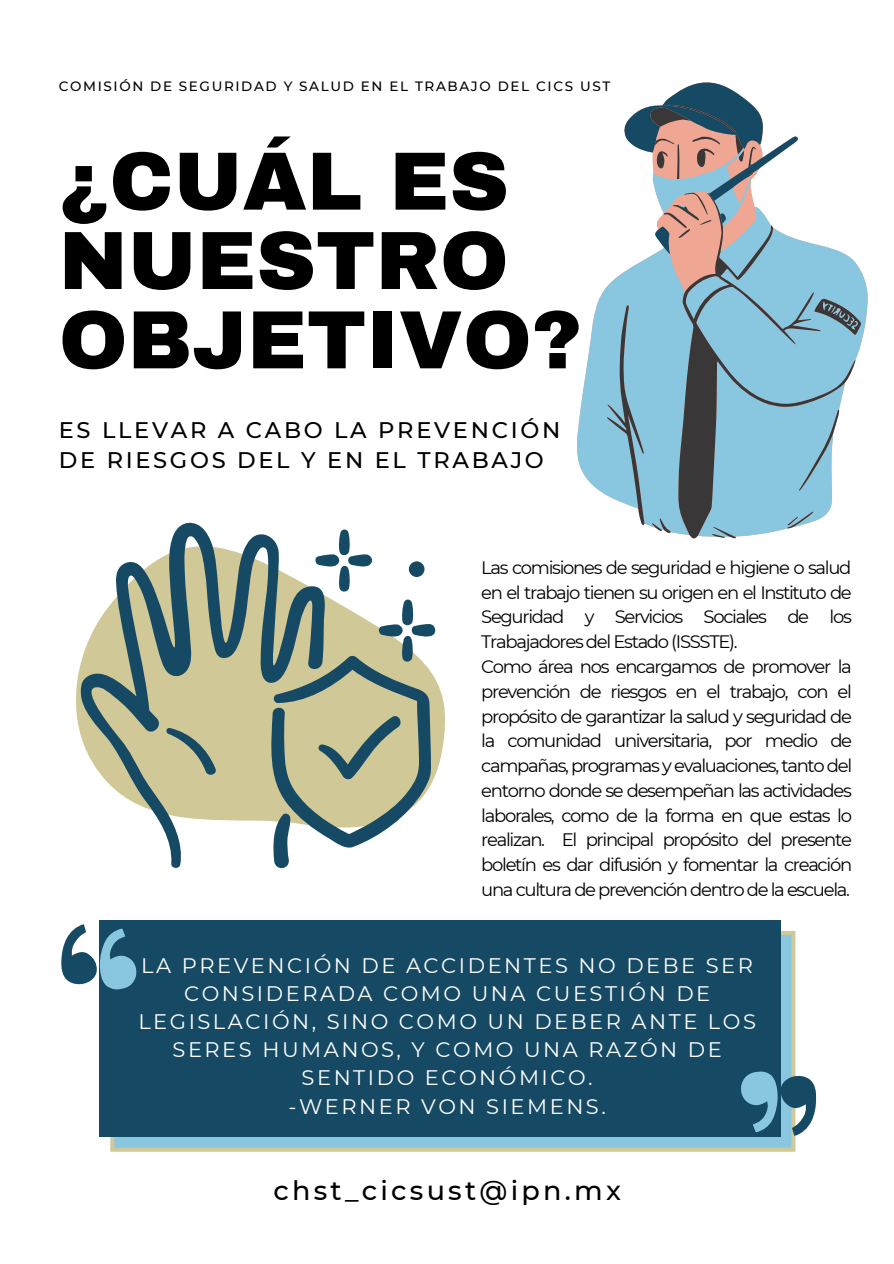
<style>
.page{position:relative;width:894px;height:1264px;background:#fff}
.page>*{position:absolute;margin:0;border:0;box-sizing:border-box;transform-origin:0 0}
.t1{font:900 82.65px/79.3px "Archivo";color:#000}
.t2{font:500 27px "Montserrat";letter-spacing:.12em;color:#000}
.t3{font:500 22.5px/30.5px "Montserrat";letter-spacing:.12em;color:#000}
.t4{font:21px/28.2px "Montserrat";letter-spacing:.12em;color:#fff;text-align:center}
.t5{font:18px/24.8px "Montserrat";letter-spacing:-.075em;color:#000}
.t6{font:500 13.5px "Montserrat";letter-spacing:.12em;color:#000}
</style>
<div class="page">
<svg style="left:76px;top:561px;width:370px;height:212px"></svg>
<div style="left:409px;top:561px;width:15px;height:16px;background:#164a64;border-radius:50%"></div>
<svg style="left:329px;top:529px;width:44px;height:63px"></svg>
<svg style="left:79px;top:522px;width:250px;height:346px"></svg>
<svg style="left:165px;top:727px;width:53px;height:50px;background:#a8ad8b"></svg>
<svg style="left:267px;top:599px;width:169px;height:270px"></svg>
<svg style="left:110px;top:930px;width:685px;height:221px;background:#90bdc6"></svg>
<div style="left:99px;top:919px;width:680px;height:217px;background:#164a64"></div>
<svg style="left:61px;top:924px;width:76px;height:65px"></svg>
<svg style="left:741px;top:1070px;width:75px;height:66px"></svg>
<svg style="left:577px;top:82px;width:290px;height:456px"></svg>
<p class="t6" style="left:59px;top:78px;width:553px">COMISIÓN DE SEGURIDAD Y SALUD EN EL TRABAJO DEL CICS UST</p>
<h1 class="t1" style="left:59px;top:142px;width:525px">¿CUÁL ES<br>NUESTRO<br>OBJETIVO?</h1>
<p class="t3" style="left:59px;top:414px;width:503px">ES LLEVAR A CABO LA PREVENCIÓN<br>DE RIESGOS DEL Y EN EL TRABAJO</p>
<p class="t5" style="left:481px;top:555px;width:372px">Las comisiones de seguridad e higiene o salud en el trabajo tienen su origen en el Instituto de Seguridad y Servicios Sociales de los Trabajadores del Estado (ISSSTE).<br>Como área nos encargamos de promover la prevención de riesgos en el trabajo, con el propósito de garantizar la salud y seguridad de la comunidad universitaria, por medio de campañas, programas y evaluaciones, tanto del entorno donde se desempeñan las actividades laborales, como de la forma en que estas lo realizan. El principal propósito del presente boletín es dar difusión y fomentar la creación una cultura de prevención dentro de la escuela.</p>
<p class="t4" style="left:138px;top:951px;width:619px">LA PREVENCIÓN DE ACCIDENTES NO DEBE SER<br>CONSIDERADA COMO UNA CUESTIÓN DE<br>LEGISLACIÓN, SINO COMO UN DEBER ANTE LOS<br>SERES HUMANOS, Y COMO UNA RAZÓN DE<br>SENTIDO ECONÓMICO.<br>-WERNER VON SIEMENS.</p>
<h2 class="t2" style="left:273px;top:1173px;width:349px">chst_cicsust@ipn.mx</h2>
</div>
